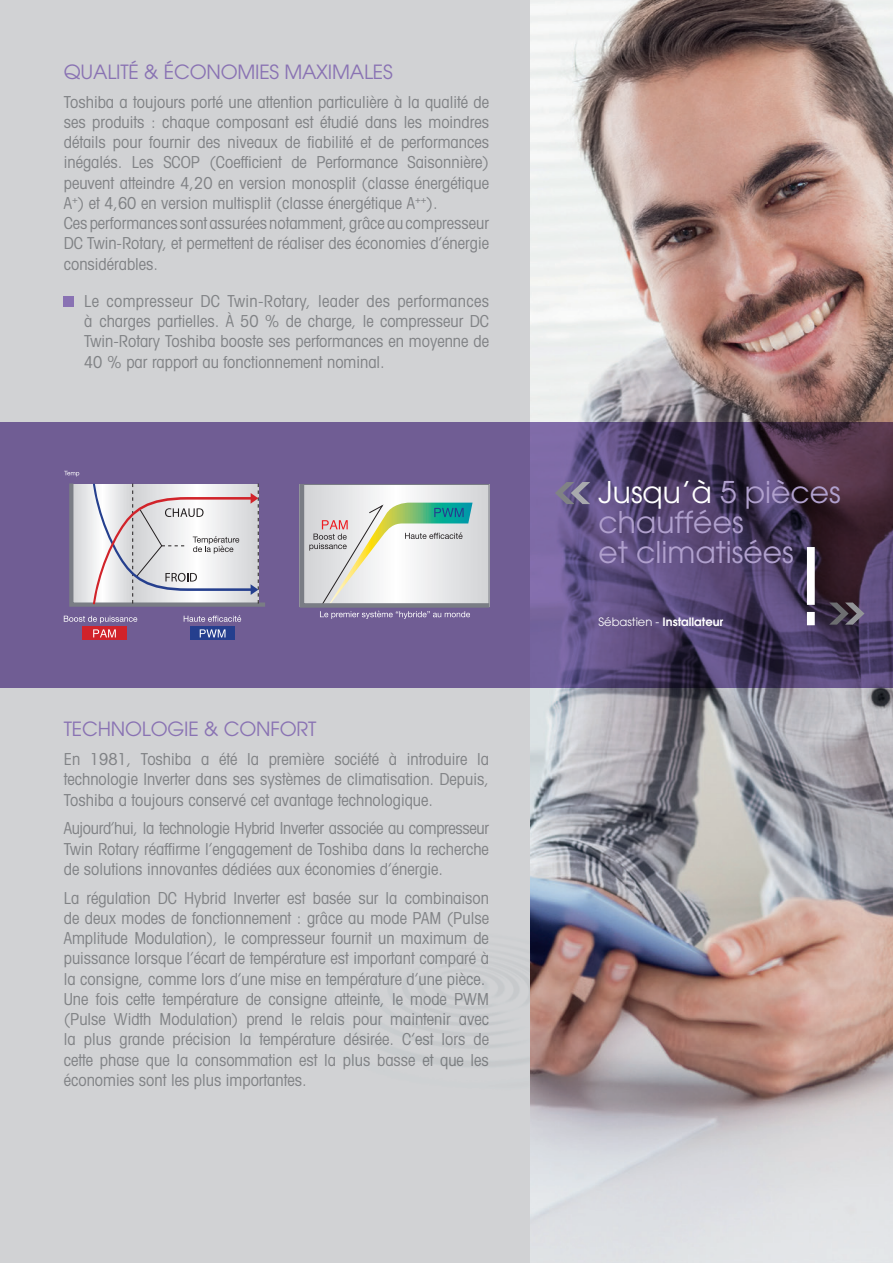
<style>
.page{position:relative;width:893px;height:1263px;background:#fff}
.page>*{position:absolute;margin:0;border:0;box-sizing:border-box;transform-origin:0 0}
.t1{font:105.75px "Avant Garde";color:#fff}
.t2{font:29.85px/29.8px "Avant Garde";color:#b0a0cd}
.t3{font:19.5px "Avant Garde";letter-spacing:-.01em;color:#8972b3}
.t4{font:condensed 16.5px/20.2px "Avant Garde";color:#808285;text-align:justify}
.t5{font:600 11.55px "Avant Garde";color:#fff}
.s1{color:#fff}
.s2{font-weight:400}
</style>
<div class="page">
<img style="left:529px;top:0;width:364px;height:1263px">
<div style="left:0;top:0;width:529px;height:1263px;background:#d1d2d4"></div>
<div style="left:64px;top:297px;width:10px;height:10px;background:#8972b3"></div>
<svg style="left:0;top:422px;width:893px;height:265px;background:#604e7d"></svg>
<div style="left:82px;top:627px;width:44px;height:13px;background:#d1232a"></div>
<div style="left:190px;top:627px;width:45px;height:13px;background:#253f8e"></div>
<svg style="left:93px;top:629px;width:23px;height:8px"></svg>
<svg style="left:200px;top:629px;width:25px;height:8px"></svg>
<svg style="left:64px;top:616px;width:73px;height:7px"></svg>
<svg style="left:184px;top:615px;width:57px;height:7px"></svg>
<svg style="left:64px;top:471px;width:15px;height:5px"></svg>
<svg style="left:69px;top:483px;width:196px;height:124px"></svg>
<svg style="left:300px;top:484px;width:189px;height:135px"></svg>
<svg style="left:829px;top:602px;width:35px;height:23px"></svg>
<svg style="left:555px;top:482px;width:35px;height:22px"></svg>
<p class="t3" style="left:64px;top:60px;width:331px">QUALITÉ &amp; ÉCONOMIES MAXIMALES</p>
<p class="t4" style="left:64px;top:91px;width:427px;text-align:left">Toshiba a toujours porté une attention particulière à la qualité de ses produits : chaque composant est étudié dans les moindres détails pour fournir des niveaux de fiabilité et de performances inégalés. Les SCOP (Coefficient de Performance Saisonnière) peuvent atteindre 4,20 en version monosplit (classe énergétique A<sup>+</sup>) et 4,60 en version multisplit (classe énergétique A<sup>++</sup>).<br>Ces performances sont assurées notamment, grâce au compresseur DC Twin-Rotary, et permettent de réaliser des économies d’énergie considérables.</p>
<p class="t4" style="left:84px;top:291px;width:406px">Le compresseur DC Twin-Rotary, leader des performances à charges partielles. À 50 % de charge, le compresseur DC Twin-Rotary Toshiba booste ses performances en moyenne de 40 % par rapport au fonctionnement nominal.</p>
<p class="t3" style="left:64px;top:718px;width:254px">TECHNOLOGIE &amp; CONFORT</p>
<p class="t4" style="left:64px;top:749px;width:427px">En 1981, Toshiba a été la première société à introduire la technologie Inverter dans ses systèmes de climatisation. Depuis, Toshiba a toujours conservé cet avantage technologique.</p>
<p class="t4" style="left:64px;top:818px;width:427px">Aujourd’hui, la technologie Hybrid Inverter associée au compresseur Twin Rotary réaffirme l’engagement de Toshiba dans la recherche de solutions innovantes dédiées aux économies d’énergie.</p>
<p class="t4" style="left:64px;top:887px;width:427px;text-align:left">La régulation DC Hybrid Inverter est basée sur la combinaison de deux modes de fonctionnement : grâce au mode PAM (Pulse Amplitude Modulation), le compresseur fournit un maximum de puissance lorsque l’écart de température est important comparé à la consigne, comme lors d’une mise en température d’une pièce.<br>Une fois cette température de consigne atteinte, le mode PWM (Pulse Width Modulation) prend le relais pour maintenir avec la plus grande précision la température désirée. C’est lors de cette phase que la consommation est la plus basse et que les économies sont les plus importantes.</p>
<h2 class="t2" style="left:598px;top:477px;width:244px"><span class="s1">Jusqu’à</span> 5 pièces chauffées<br>et climatisées</h2>
<h1 class="t1" style="left:795px;top:524px;width:33px">!</h1>
<p class="t5" style="left:598px;top:614px;width:126px"><span class="s2">Sébastien -</span> Installateur</p>
</div>
